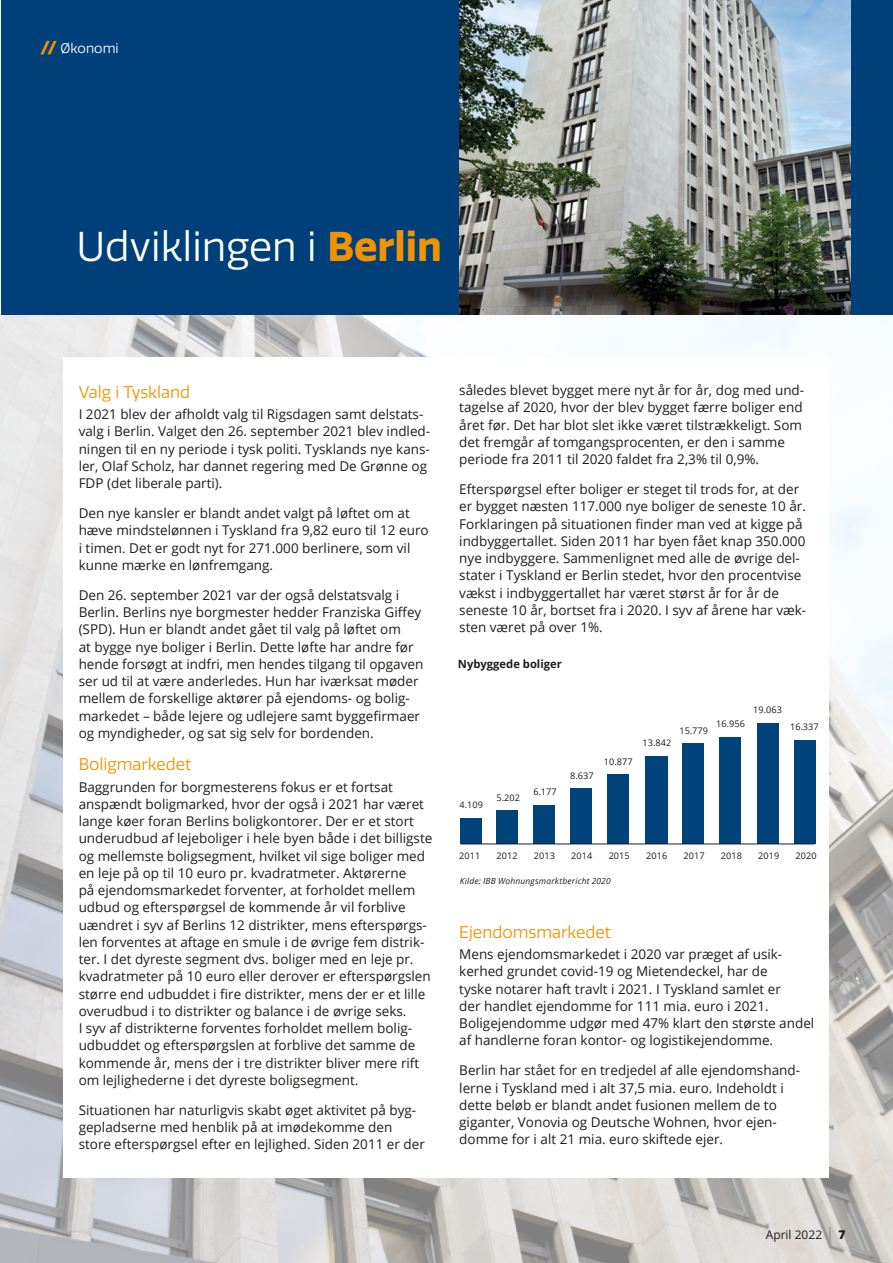
<style>
.page{position:relative;width:893px;height:1263px;background:#fff}
.page>*{position:absolute;margin:0;border:0;box-sizing:border-box;transform-origin:0 0}
.Quadro_26_pkt{font:40.5px "Quatro";color:#fff}
.Mellemrubrik{font:16.5px "Quatro";color:#f39200}
.Brødtekst{font:13.5px/17.2px "Open Sans";color:#1d1d1b}
.Trompet{font:13.5px "Quatro";color:#fff}
.t1{font:12px "Open Sans";color:#1d1d1b}
.t2{font:800 12px "Open Sans";color:#1d1d1b}
.t3{font:700 11.25px "Open Sans";color:#1d1d1b}
.t4{font:9.15px "Open Sans";letter-spacing:.01em;color:#1d1d1b}
.t5{font:italic 8.4px "Open Sans";letter-spacing:.025em;color:#1d1d1b}
.s1{font-weight:900;font-style:italic;color:#f39200}
.s2{font-weight:700;color:#f39200}
</style>
<div class="page">
<img style="left:0;top:315px;width:893px;height:948px">
<div style="left:1px;top:0;width:892px;height:315px;background:#00407a"></div>
<div style="left:64px;top:357px;width:765px;height:821px;background:#fff"></div>
<div style="left:460px;top:818px;width:21px;height:26px;background:#00437b"></div>
<div style="left:497px;top:810px;width:21px;height:34px;background:#00437b"></div>
<div style="left:534px;top:805px;width:21px;height:39px;background:#00437b"></div>
<div style="left:571px;top:789px;width:21px;height:55px;background:#00437b"></div>
<div style="left:608px;top:775px;width:21px;height:69px;background:#00437b"></div>
<div style="left:645px;top:756px;width:23px;height:88px;background:#00437b"></div>
<div style="left:683px;top:744px;width:21px;height:100px;background:#00437b"></div>
<div style="left:720px;top:737px;width:21px;height:107px;background:#00437b"></div>
<div style="left:757px;top:723px;width:21px;height:121px;background:#00437b"></div>
<div style="left:794px;top:740px;width:21px;height:104px;background:#00437b"></div>
<hr style="left:460px;top:844px;width:355px;height:1px;background:#1d1d1b">
<img style="left:459px;top:0;width:391px;height:315px">
<svg style="left:829px;top:1227px;width:2px;height:17px"></svg>
<p class="Trompet" style="left:43px;top:40px;width:78px"><span class="s1">//</span> Økonomi</p>
<p class="Quadro_26_pkt" style="left:77px;top:223px;width:367px">Udviklingen i <span class="s2">Berlin</span></p>
<p class="Mellemrubrik" style="left:79px;top:382px;width:113px">Valg i Tyskland</p>
<p class="Brødtekst" style="left:79px;top:405px;width:353px">I 2021 blev der afholdt valg til Rigsdagen samt delstats&shy;valg i Berlin. Valget den 26. september 2021 blev indled&shy;ningen til en ny periode i tysk politi. Tysklands nye kans&shy;ler, Olaf Scholz, har dannet regering med De Grønne og FDP (det liberale parti).</p>
<p class="Brødtekst" style="left:79px;top:504px;width:351px">Den nye kansler er blandt andet valgt på løftet om at hæve mindstelønnen i Tyskland fra 9,82 euro til 12 euro i timen. Det er godt nyt for 271.000 berlinere, som vil kunne mærke en lønfremgang.</p>
<p class="Brødtekst" style="left:79px;top:586px;width:346px">Den 26. september 2021 var der også delstatsvalg i Berlin. Berlins nye borgmester hedder Franziska Giffey (SPD). Hun er blandt andet gået til valg på løftet om<br>at bygge nye boliger i Berlin. Dette løfte har andre før hende forsøgt at indfri, men hendes tilgang til opgaven ser ud til at være anderledes. Hun har iværksat møder mellem de forskellige aktører på ejendoms- og bolig&shy;markedet – både lejere og udlejere samt byggefirmaer og myndigheder, og sat sig selv for bordenden.</p>
<p class="Mellemrubrik" style="left:79px;top:755px;width:114px">Boligmarkedet</p>
<p class="Brødtekst" style="left:79px;top:778px;width:355px">Baggrunden for borgmesterens fokus er et fortsat anspændt boligmarked, hvor der også i 2021 har været lange køer foran Berlins boligkontorer. Der er et stort underudbud af lejeboliger i hele byen både i det billigste og mellemste boligsegment, hvilket vil sige boliger med en leje på op til 10 euro pr. kvadratmeter. Aktørerne<br>på ejendomsmarkedet forventer, at forholdet mellem udbud og efterspørgsel de kommende år vil forblive uændret i syv af Berlins 12 distrikter, mens efterspørgs&shy;len forventes at aftage en smule i de øvrige fem distrik&shy;ter. I det dyreste segment dvs. boliger med en leje pr. kvadratmeter på 10 euro eller derover er efterspørgslen større end udbuddet i fire distrikter, mens der er et lille overudbud i to distrikter og balance i de øvrige seks.<br>I syv af distrikterne forventes forholdet mellem bolig&shy;udbuddet og efterspørgslen at forblive det samme de kommende år, mens der i tre distrikter bliver mere rift om lejlighederne i det dyreste boligsegment.</p>
<p class="Brødtekst" style="left:79px;top:1101px;width:348px">Situationen har naturligvis skabt øget aktivitet på byg&shy;gepladserne med henblik på at imødekomme den store efterspørgsel efter en lejlighed. Siden 2011 er der</p>
<p class="Brødtekst" style="left:459px;top:381px;width:346px">således blevet bygget mere nyt år for år, dog med und&shy;tagelse af 2020, hvor der blev bygget færre boliger end året før. Det har blot slet ikke været tilstrækkeligt. Som det fremgår af tomgangsprocenten, er den i samme periode fra 2011 til 2020 faldet fra 2,3% til 0,9%.</p>
<p class="Brødtekst" style="left:459px;top:480px;width:348px">Efterspørgsel efter boliger er steget til trods for, at der er bygget næsten 117.000 nye boliger de seneste 10 år.<br>Forklaringen på situationen finder man ved at kigge på indbyggertallet. Siden 2011 har byen fået knap 350.000 nye indbyggere. Sammenlignet med alle de øvrige del&shy;stater i Tyskland er Berlin stedet, hvor den procentvise vækst i indbyggertallet har været størst år for år de seneste 10 år, bortset fra i 2020. I syv af årene har væk&shy;sten været på over 1%.</p>
<p class="t3" style="left:458px;top:656px;width:106px">Nybyggede boliger</p>
<p class="t4" style="left:460px;top:798px;width:25px">4.109</p>
<p class="t4" style="left:496px;top:791px;width:25px">5.202</p>
<p class="t4" style="left:533px;top:785px;width:25px">6.177</p>
<p class="t4" style="left:570px;top:769px;width:25px">8.637</p>
<p class="t4" style="left:604px;top:755px;width:30px">10.877</p>
<p class="t4" style="left:642px;top:737px;width:30px">13.842</p>
<p class="t4" style="left:679px;top:724px;width:30px">15.779</p>
<p class="t4" style="left:716px;top:717px;width:30px">16.956</p>
<p class="t4" style="left:753px;top:704px;width:30px">19.063</p>
<p class="t4" style="left:790px;top:721px;width:30px">16.337</p>
<p class="t4" style="left:459px;top:849px;width:23px">2011</p>
<p class="t4" style="left:496px;top:849px;width:23px">2012</p>
<p class="t4" style="left:534px;top:849px;width:23px">2013</p>
<p class="t4" style="left:571px;top:849px;width:23px">2014</p>
<p class="t4" style="left:609px;top:849px;width:23px">2015</p>
<p class="t4" style="left:646px;top:849px;width:23px">2016</p>
<p class="t4" style="left:683px;top:849px;width:23px">2017</p>
<p class="t4" style="left:721px;top:849px;width:23px">2018</p>
<p class="t4" style="left:758px;top:849px;width:23px">2019</p>
<p class="t4" style="left:796px;top:849px;width:23px">2020</p>
<p class="t5" style="left:460px;top:875px;width:152px">Kilde: IBB Wohnungsmarktbericht 2020</p>
<p class="Mellemrubrik" style="left:459px;top:922px;width:153px">Ejendomsmarkedet</p>
<p class="Brødtekst" style="left:459px;top:945px;width:357px">Mens ejendomsmarkedet i 2020 var præget af usik&shy;kerhed grundet covid-19 og Mietendeckel, har de<br>tyske notarer haft travlt i 2021. I Tyskland samlet er<br>der handlet ejendomme for 111 mia. euro i 2021.<br>Boligejendomme udgør med 47% klart den største andel af handlerne foran kontor- og logistikejendomme.</p>
<p class="Brødtekst" style="left:459px;top:1061px;width:342px">Berlin har stået for en tredjedel af alle ejendomshand&shy;lerne i Tyskland med i alt 37,5 mia. euro. Indeholdt i dette beløb er blandt andet fusionen mellem de to giganter, Vonovia og Deutsche Wohnen, hvor ejen&shy;domme for i alt 21 mia. euro skiftede ejer.</p>
<p class="t1" style="left:766px;top:1226px;width:58px">April 2022</p>
<p class="t2" style="left:838px;top:1225px;width:9px">7</p>
</div>
